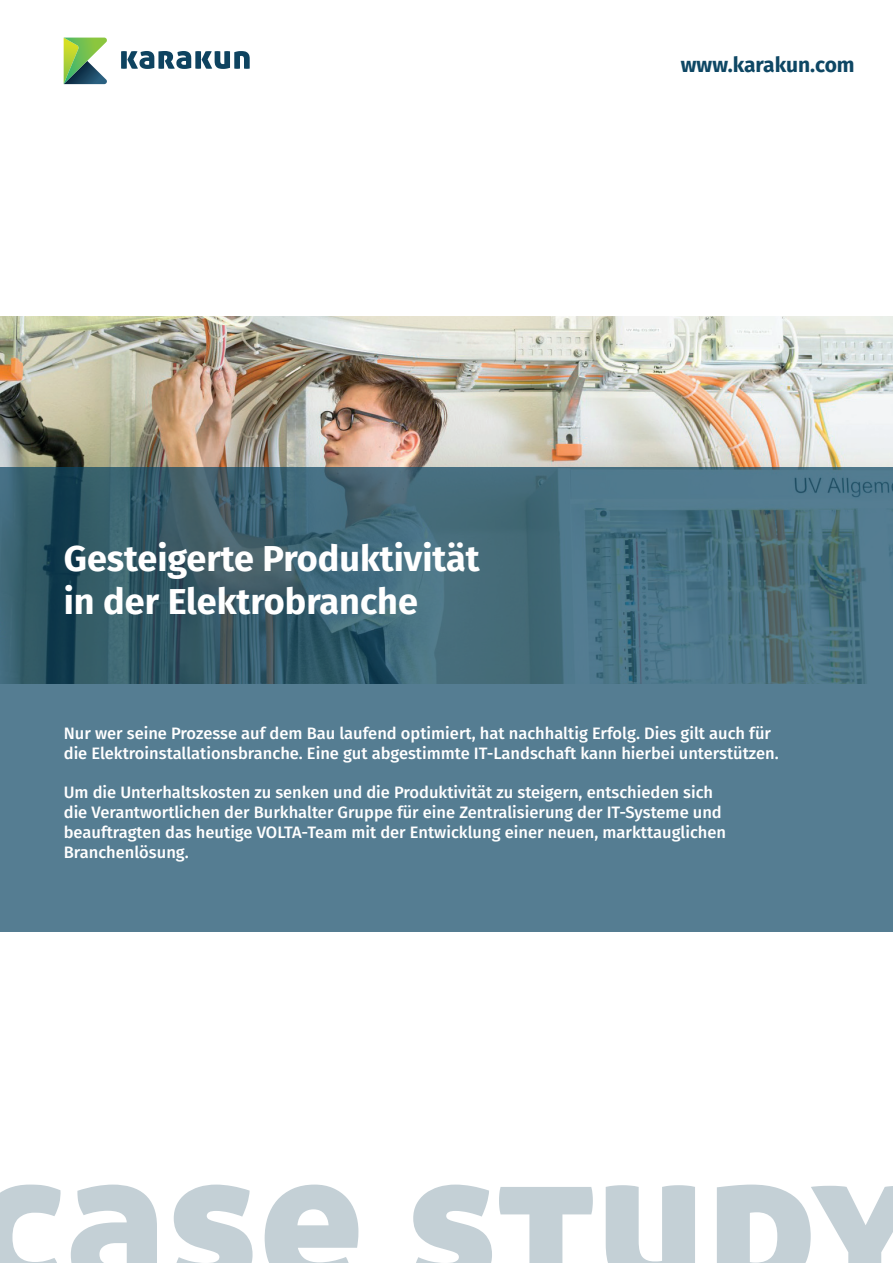
<style>
.page{position:relative;width:893px;height:1263px;background:#fff}
.page>*{position:absolute;margin:0;border:0;box-sizing:border-box;transform-origin:0 0}
.t1{font:195px "Aller Display";color:#c4d0d6}
.t2{font:700 36px/43.2px "Fira Sans";color:#fff}
.t3{font:700 21px "Fira Sans";color:#0e4764}
.t4{font:500 16.5px/19.8px "Fira Sans";color:#fff}
</style>
<div class="page">
<img style="left:0;top:316px;width:893px;height:151px">
<svg style="left:0;top:467px;width:893px;height:464px;background:#4b7285"></svg>
<svg style="left:121px;top:51px;width:129px;height:18px"></svg>
<svg style="left:64px;top:38px;width:43px;height:46px"></svg>
<h2 class="t2" style="left:64px;top:534px;width:417px">Gesteigerte Produktivität in der Elektrobranche</h2>
<p class="t3" style="left:681px;top:47px;width:175px">www.karakun.com</p>
<p class="t4" style="left:64px;top:722px;width:716px">Nur wer seine Prozesse auf dem Bau laufend optimiert, hat nachhaltig Erfolg. Dies gilt auch für die Elektroinstallationsbranche. Eine gut abgestimmte IT-Landschaft kann hierbei unterstützen.</p>
<p class="t4" style="left:64px;top:782px;width:664px">Um die Unterhaltskosten zu senken und die Produktivität zu steigern, entschieden sich die Verantwortlichen der Burkhalter Gruppe für eine Zentralisierung der IT-Systeme und beauftragten das heutige VOLTA-Team mit der Entwicklung einer neuen, markttauglichen Branchenlösung.</p>
<h1 class="t1" style="left:-27px;top:1094px;width:948px">case study</h1>
</div>
